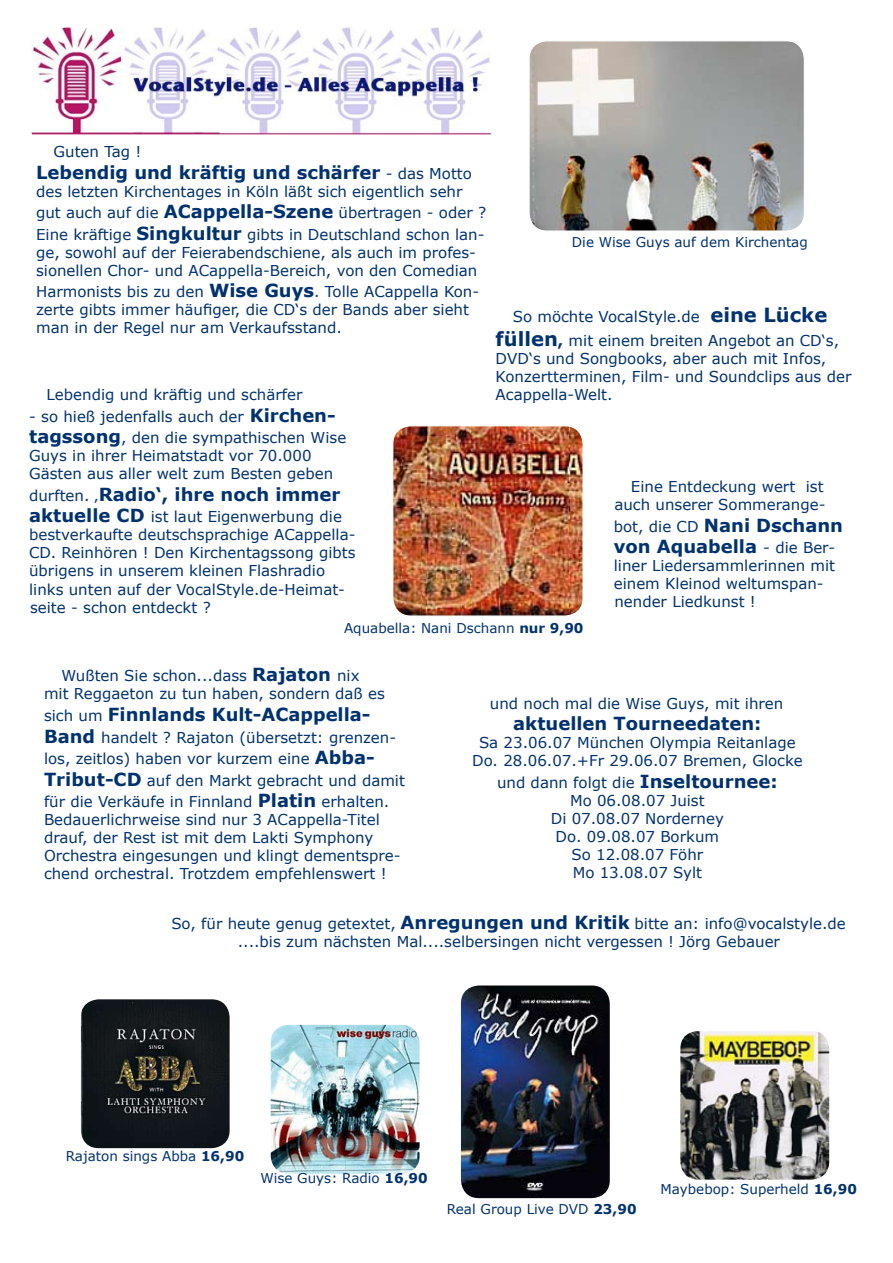
<style>
.page{position:relative;width:893px;height:1263px;background:#fff}
.page>*{position:absolute;margin:0;border:0;box-sizing:border-box;transform-origin:0 0}
.t1{font:700 18px/21.6px "Verdana";color:#003270}
.t2{font:15px/18px "Verdana";color:#003270}
.t3{font:13.5px "Verdana";color:#003270}
.s1{font-weight:400;font-size:15px}
.s2{font-weight:700;font-size:18px}
.s3{font-weight:700;font-size:19.5px}
.s4{font-weight:700}
</style>
<div class="page">
<img style="left:530px;top:42px;width:273px;height:188px">
<div style="left:528px;top:40px;width:277px;height:192px;border:1px solid #fff;border-radius:18px"></div>
<img style="left:31px;top:28px;width:460px;height:106px">
<img style="left:394px;top:427px;width:188px;height:188px">
<div style="left:392px;top:425px;width:192px;height:192px;border:1px solid #fff;border-radius:18px"></div>
<img style="left:680px;top:1031px;width:149px;height:148px">
<img style="left:461px;top:985px;width:149px;height:213px">
<img style="left:271px;top:1025px;width:149px;height:149px">
<img style="left:81px;top:999px;width:149px;height:149px">
<p class="t2" style="left:54px;top:142px;width:89px">Guten Tag !</p>
<p class="t1" style="left:36px;top:161px;width:437px">Lebendig und kräftig und schärfer <span class="s1">- das Motto</span></p>
<p class="t2" style="left:36px;top:180px;width:452px;line-height:21.6px">des letzten Kirchentages in Köln läßt sich eigentlich sehr gut auch auf die <span class="s2">ACappella-Szene</span> übertragen - oder ?<br>Eine kräftige <span class="s2">Singkultur</span> gibts in Deutschland schon lan-</p>
<p class="t2" style="left:36px;top:243px;width:443px">ge, sowohl auf der Feierabendschiene, als auch im profes&shy;sionellen Chor- und ACappella-Bereich, von den Comedian</p>
<p class="t2" style="left:36px;top:282px;width:445px">Harmonists bis zu den <span class="s2">Wise Guys</span>. Tolle ACappella Kon&shy;zerte gibts immer häufiger, die CD‘s der Bands aber sieht man in der Regel nur am Verkaufsstand.</p>
<p class="t3" style="left:572px;top:234px;width:237px">Die Wise Guys auf dem Kirchentag</p>
<p class="t2" style="left:496px;top:304px;width:345px;line-height:23.4px;text-align:center">So möchte VocalStyle.de <span class="s3">eine Lücke füllen</span><span class="s4">,</span> mit einem breiten Angebot an CD‘s,</p>
<p class="t2" style="left:496px;top:349px;width:357px">DVD‘s und Songbooks, aber auch mit Infos,<br>Konzertterminen, Film- und Soundclips aus der</p>
<p class="t2" style="left:47px;top:385px;width:257px">Lebendig und kräftig und schärfer</p>
<p class="t2" style="left:496px;top:385px;width:118px">Acappella-Welt.</p>
<p class="t2" style="left:29px;top:405px;width:319px;line-height:21.6px">- so hieß jedenfalls auch der <span class="s2">Kirchen&shy;tagssong</span>, den die sympathischen Wise</p>
<p class="t2" style="left:29px;top:446px;width:306px">Guys in ihrer Heimatstadt vor 70.000<br>Gästen aus aller welt zum Besten geben</p>
<p class="t1" style="left:29px;top:483px;width:313px"><span class="s1">durften. ‚</span>Radio‘, ihre noch immer</p>
<p class="t2" style="left:29px;top:507px;width:328px"><span class="s2">aktuelle CD</span> ist laut Eigenwerbung die bestverkaufte deutschsprachige ACappella-CD. Reinhören ! Den Kirchentagssong gibts übrigens in unserem kleinen Flashradio links unten auf der VocalStyle.de-Heimat&shy;seite - schon entdeckt ?</p>
<p class="t2" style="left:614px;top:477px;width:213px;text-align:right">Eine Entdeckung wert ist auch unserer Sommerange-</p>
<p class="t1" style="left:614px;top:514px;width:231px"><span class="s1">bot, die CD</span> Nani Dschann von Aquabella <span class="s1">- die Ber-</span></p>
<p class="t2" style="left:614px;top:556px;width:223px">liner Liedersammlerinnen mit einem Kleinod weltumspan&shy;nender Liedkunst !</p>
<p class="t3" style="left:344px;top:620px;width:241px">Aquabella: Nani Dschann <span class="s4">nur 9,90</span></p>
<p class="t2" style="left:44px;top:666px;width:342px;text-align:center">Wußten Sie schon...dass <span class="s2">Rajaton</span> nix<br>mit Reggaeton zu tun haben, sondern daß es</p>
<p class="t1" style="left:44px;top:703px;width:328px"><span class="s1">sich um</span> Finnlands Kult-ACappella-</p>
<p class="t2" style="left:44px;top:726px;width:362px;line-height:21.6px"><span class="s2">Band</span> handelt ? Rajaton (übersetzt: grenzen&shy;los, zeitlos) haben vor kurzem eine <span class="s2">Abba-Tribut-CD</span> auf den Markt gebracht und damit für die Verkäufe in Finnland <span class="s2">Platin</span> erhalten.</p>
<p class="t2" style="left:44px;top:810px;width:358px">Bedauerlichrweise sind nur 3 ACappella-Titel drauf, der Rest ist mit dem Lakti Symphony Orchestra eingesungen und klingt dementspre&shy;chend orchestral. Trotzdem empfehlenswert !</p>
<p class="t2" style="left:490px;top:694px;width:295px">und noch mal die Wise Guys, mit ihren</p>
<p class="t1" style="left:513px;top:712px;width:250px">aktuellen Tourneedaten:</p>
<p class="t2" style="left:472px;top:733px;width:332px;text-align:center">Sa 23.06.07 München Olympia Reitanlage<br>Do. 28.06.07.+Fr 29.06.07 Bremen, Glocke</p>
<p class="t2" style="left:497px;top:773px;width:282px;text-align:center">und dann folgt die <span class="s2">Inseltournee:<br></span>Mo 06.08.07 Juist<br>Di 07.08.07 Norderney<br>Do. 09.08.07 Borkum<br>So 12.08.07 Föhr<br>Mo 13.08.07 Sylt</p>
<p class="t2" style="left:171px;top:914px;width:676px;text-align:center">So, für heute genug getextet, <span class="s2">Anregungen und Kritik</span> bitte an: info@vocalstyle.de ....bis zum nächsten Mal....selbersingen nicht vergessen ! Jörg Gebauer</p>
<p class="t3" style="left:66px;top:1147px;width:180px">Rajaton sings Abba <span class="s4">16,90</span></p>
<p class="t3" style="left:260px;top:1169px;width:169px">Wise Guys: Radio <span class="s4">16,90</span></p>
<p class="t3" style="left:447px;top:1200px;width:191px">Real Group Live DVD <span class="s4">23,90</span></p>
<p class="t3" style="left:660px;top:1180px;width:198px">Maybebop: Superheld <span class="s4">16,90</span></p>
</div>
